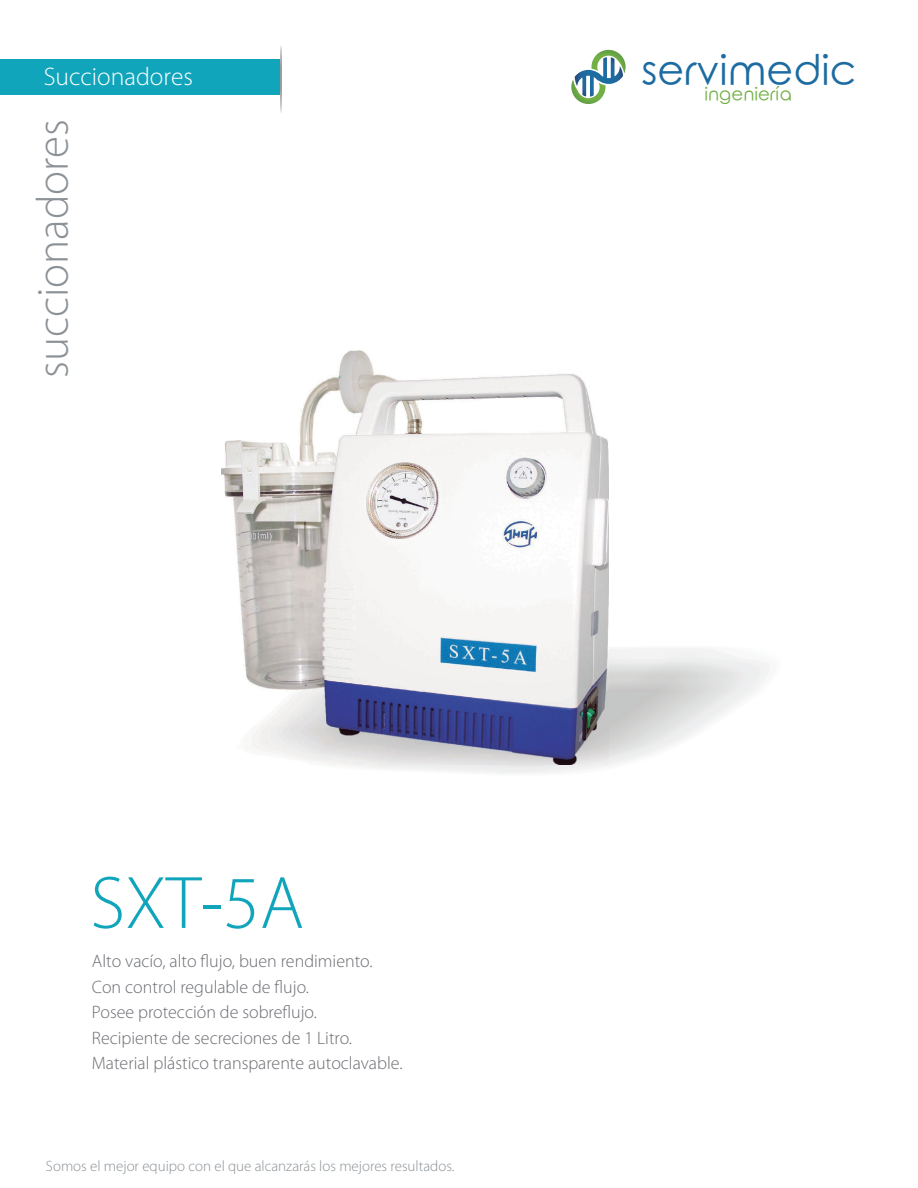
<style>
.page{position:relative;width:918px;height:1188px;background:#fff}
.page>*{position:absolute;margin:0;border:0;box-sizing:border-box;transform-origin:0 0}
.t1{font:300 75px "Myriad Pro";color:#11a5bb}
.t2{font:300 45px "Myriad Pro";color:#8b9196}
.t3{font:40.95px "Rounded Elegance";color:#1c6ba1}
.t4{font:300 25.5px "Myriad Pro";color:#fff}
.t5{font:18.15px "Rounded Elegance";color:#71af45}
.t6{font:300 18px/25.5px "Myriad Pro";color:#6b6d72}
.t7{font:300 15px "Myriad Pro";color:#8b9196}
</style>
<div class="page">
<img style="left:331px;top:648px;width:439px;height:126px">
<img style="left:222px;top:351px;width:386px;height:413px">
<div style="left:0;top:59px;width:280px;height:36px;background:#11a5bb"></div>
<svg style="left:280px;top:46px;width:1px;height:67px"></svg>
<svg style="left:571px;top:50px;width:55px;height:54px"></svg>
<h3 class="t4" style="left:44px;top:63px;width:151px">Succionadores</h3>
<h2 class="t2" style="left:28px;top:378px;width:261px;rotate:-90deg">succionadores</h2>
<h3 class="t3" style="left:641px;top:47px;width:217px">servimedic</h3>
<p class="t5" style="left:705px;top:84px;width:89px">ingeniería</p>
<h1 class="t1" style="left:90px;top:862px;width:215px">SXT-5A</h1>
<p class="t6" style="left:92px;top:949px;width:312px">Alto vacío, alto flujo, buen rendimiento.<br>Con control regulable de flujo.<br>Posee protección de sobreflujo.<br>Recipiente de secreciones de 1 Litro.<br>Material plástico transparente autoclavable.</p>
<p class="t7" style="left:46px;top:1158px;width:410px">Somos el mejor equipo con el que alcanzarás los mejores resultados.</p>
</div>
